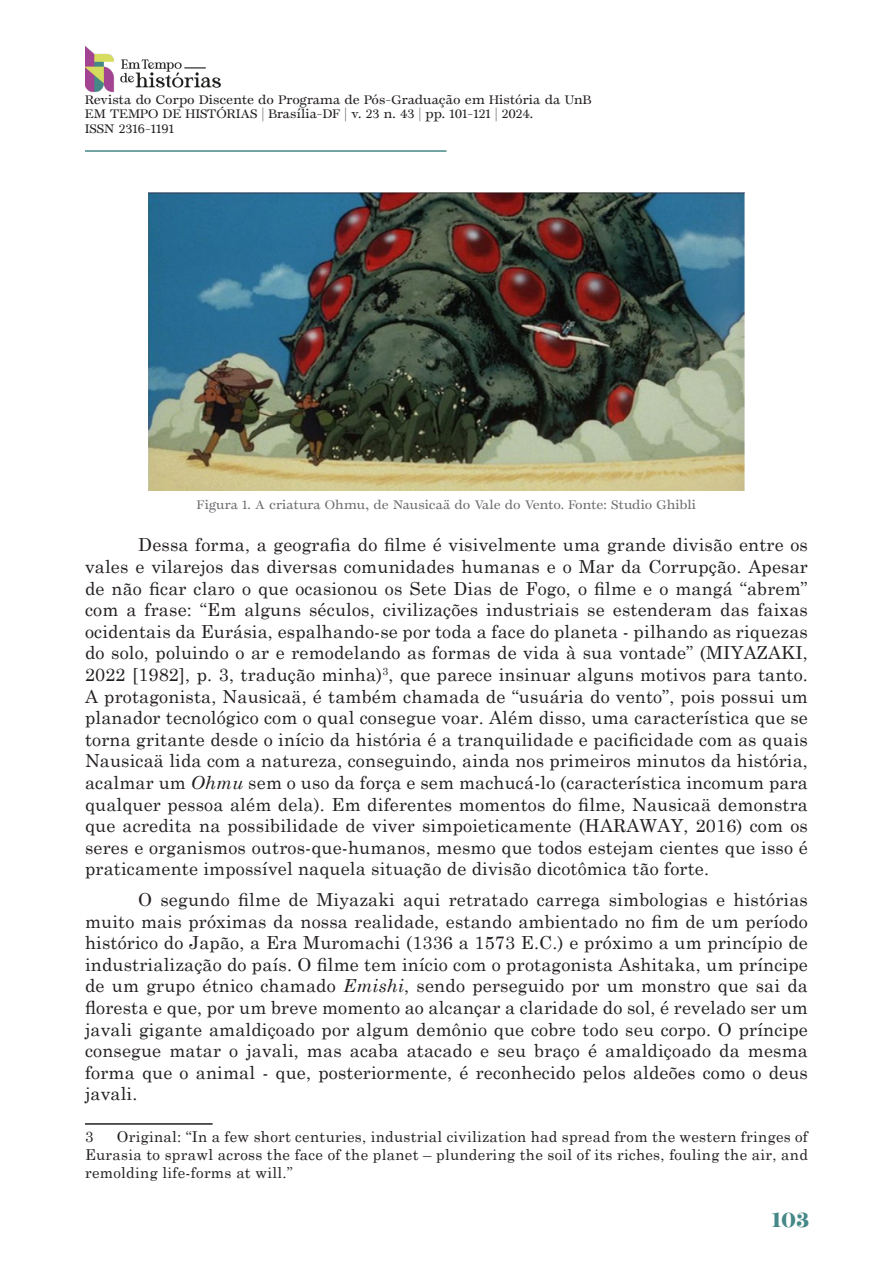
<style>
.page{position:relative;width:893px;height:1263px;background:#fff}
.page>*{position:absolute;margin:0;border:0;box-sizing:border-box;transform-origin:0 0}
.t1{font:900 21px "Temeraire Display";color:#458887}
.t2{font:18px/21.6px "Century Schoolbook";letter-spacing:.01em;color:#231f20;text-align:justify}
.t3{font:15px/18px "Century Schoolbook";letter-spacing:.02em;color:#231f20;text-align:justify}
.t4{font:12px/14.4px "Temeraire";letter-spacing:.01em;color:#231f20}
.t5{font:12px "Temeraire";letter-spacing:-.005em;color:#6c6d70}
.s1{font-style:italic}
</style>
<div class="page">
<img style="left:85px;top:46px;width:136px;height:47px">
<hr style="left:85px;top:150px;width:361px;height:2px;background:#458887">
<hr style="left:85px;top:1123px;width:128px;height:2px;background:#231f20">
<img style="left:149px;top:192px;width:595px;height:298px">
<p class="t4" style="left:85px;top:93px;width:508px">Revista do Corpo Discente do Programa de Pós-Graduação em História da UnB<br>EM TEMPO DE HISTÓRIAS | Brasília-DF | v. 23 n. 43 | pp. 101-121 | 2024.<br>ISSN 2316-1191</p>
<p class="t5" style="left:197px;top:496px;width:501px">Figura 1. A criatura Ohmu, de Nausicaä do Vale do Vento. Fonte: Studio Ghibli</p>
<p class="t2" style="left:85px;top:532px;width:724px;text-indent:53px">Dessa forma, a geografia do filme é visivelmente uma grande divisão entre os vales e vilarejos das diversas comunidades humanas e o Mar da Corrupção. Apesar de não ficar claro o que ocasionou os Sete Dias de Fogo, o filme e o mangá “abrem” com a frase: “Em alguns séculos, civilizações industriais se estenderam das faixas ocidentais da Eurásia, espalhando-se por toda a face do planeta - pilhando as riquezas do solo, poluindo o ar e remodelando as formas de vida à sua vontade” (MIYAZAKI, 2022 [1982], p. 3, tradução minha)<sup>3</sup>, que parece insinuar alguns motivos para tanto.<br>A protagonista, Nausicaä, é também chamada de “usuária do vento”, pois possui um planador tecnológico com o qual consegue voar. Além disso, uma característica que se torna gritante desde o início da história é a tranquilidade e pacificidade com as quais Nausicaä lida com a natureza, conseguindo, ainda nos primeiros minutos da história, acalmar um <span class="s1">Ohmu</span> sem o uso da força e sem machucá-lo (característica incomum para qualquer pessoa além dela). Em diferentes momentos do filme, Nausicaä demonstra que acredita na possibilidade de viver simpoieticamente (HARAWAY, 2016) com os seres e organismos outros-que-humanos, mesmo que todos estejam cientes que isso é praticamente impossível naquela situação de divisão dicotômica tão forte.</p>
<p class="t2" style="left:85px;top:887px;width:724px;text-indent:53px">O segundo filme de Miyazaki aqui retratado carrega simbologias e histórias muito mais próximas da nossa realidade, estando ambientado no fim de um período histórico do Japão, a Era Muromachi (1336 a 1573 E.C.) e próximo a um princípio de industrialização do país. O filme tem início com o protagonista Ashitaka, um príncipe de um grupo étnico chamado <span class="s1">Emishi</span>, sendo perseguido por um monstro que sai da floresta e que, por um breve momento ao alcançar a claridade do sol, é revelado ser um javali gigante amaldiçoado por algum demônio que cobre todo seu corpo. O príncipe consegue matar o javali, mas acaba atacado e seu braço é amaldiçoado da mesma forma que o animal - que, posteriormente, é reconhecido pelos aldeões como o deus javali.</p>
<p class="t3" style="left:85px;top:1126px;width:10px">3</p>
<p class="t3" style="left:85px;top:1126px;width:724px;text-indent:32px">Original: “In a few short centuries, industrial civilization had spread from the western fringes of Eurasia to sprawl across the face of the planet – plundering the soil of its riches, fouling the air, and remolding life-forms at will.”</p>
<p class="t1" style="left:772px;top:1206px;width:39px">103</p>
</div>
